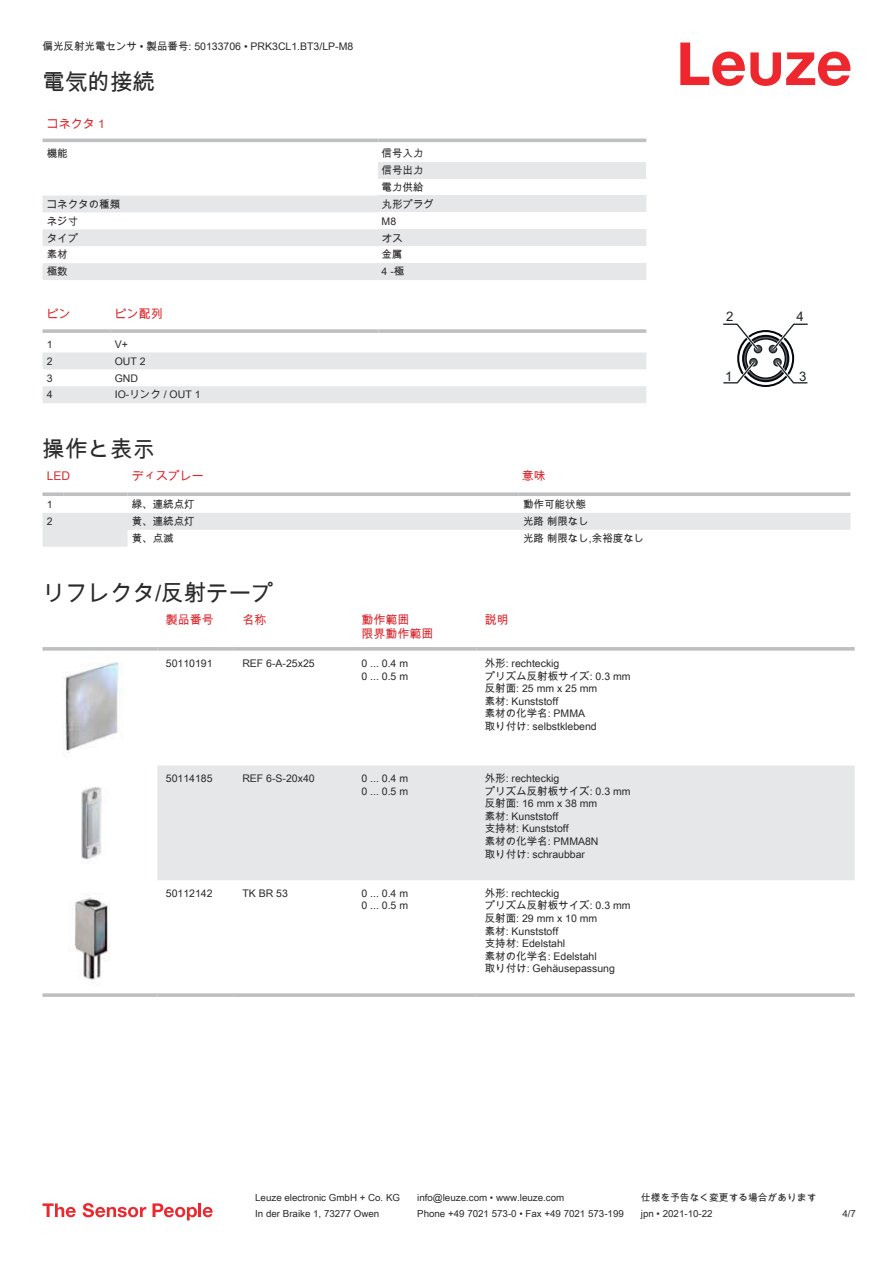
<style>
.page{position:relative;width:893px;height:1263px;background:#fff}
.page>*{position:absolute;margin:0;border:0;box-sizing:border-box;transform-origin:0 0}
.t1{font:22.5px "Arial Unicode MS";color:#2b292a}
.t2{font:13.2px "Arial";color:#1e2328}
.t3{font:12px/14.4px "Arial Unicode MS";color:#db2a30}
.t4{font:10.5px/12.6px "Arial Unicode MS";color:#2b292a}
.t5{font:9.75px "Arial Unicode MS";color:#2b292a}
</style>
<div class="page">
<svg style="left:680px;top:43px;width:170px;height:43px"></svg>
<svg style="left:43px;top:138px;width:603px;height:58px"></svg>
<svg style="left:43px;top:196px;width:335px;height:84px;fill:#e6e7e9"></svg>
<hr style="left:43px;top:139px;width:335px;height:3px;background:#bdbfc1">
<hr style="left:378px;top:139px;width:268px;height:3px;background:#bdbfc1">
<svg style="left:378px;top:145px;width:268px;height:51px"></svg>
<div style="left:378px;top:162px;width:268px;height:17px;background:#e6e7e9"></div>
<div style="left:378px;top:196px;width:268px;height:16px;background:#e6e7e9"></div>
<div style="left:378px;top:229px;width:268px;height:17px;background:#e6e7e9"></div>
<div style="left:378px;top:263px;width:268px;height:17px;background:#e6e7e9"></div>
<svg style="left:43px;top:352px;width:603px;height:51px"></svg>
<svg style="left:43px;top:329px;width:68px;height:4px"></svg>
<svg style="left:111px;top:329px;width:267px;height:4px"></svg>
<svg style="left:378px;top:329px;width:268px;height:4px"></svg>
<svg style="left:43px;top:513px;width:807px;height:34px"></svg>
<svg style="left:43px;top:492px;width:21px;height:4px"></svg>
<svg style="left:64px;top:492px;width:64px;height:4px"></svg>
<svg style="left:128px;top:492px;width:391px;height:4px;background:#c4c6c7"></svg>
<svg style="left:519px;top:492px;width:331px;height:4px"></svg>
<div style="left:157px;top:765px;width:698px;height:115px;background:#e6e7e9"></div>
<svg style="left:43px;top:647px;width:114px;height:4px"></svg>
<svg style="left:157px;top:647px;width:77px;height:4px"></svg>
<svg style="left:234px;top:647px;width:119px;height:4px"></svg>
<svg style="left:353px;top:647px;width:123px;height:4px"></svg>
<svg style="left:476px;top:647px;width:379px;height:4px;background:#c3c5c7"></svg>
<svg style="left:43px;top:993px;width:114px;height:4px"></svg>
<svg style="left:157px;top:993px;width:77px;height:4px"></svg>
<svg style="left:234px;top:993px;width:119px;height:4px"></svg>
<svg style="left:353px;top:993px;width:123px;height:4px"></svg>
<svg style="left:476px;top:993px;width:379px;height:4px;background:#c3c5c7"></svg>
<img style="left:63px;top:661px;width:60px;height:92px">
<img style="left:81px;top:787px;width:21px;height:76px">
<img style="left:75px;top:897px;width:35px;height:83px">
<svg style="left:723px;top:323px;width:85px;height:64px"></svg>
<svg style="left:43px;top:1203px;width:33px;height:14px"></svg>
<svg style="left:83px;top:1203px;width:63px;height:14px"></svg>
<svg style="left:153px;top:1203px;width:44px;height:17px"></svg>
<hr style="left:198px;top:1203px;width:3px;height:14px;background:#ed272d">
<svg style="left:203px;top:1207px;width:10px;height:10px"></svg>
<p class="t4" style="left:43px;top:40px;width:312px">偏光反射光電センサ • 製品番号: 50133706 • PRK3CL1.BT3/LP-M8</p>
<h1 class="t1" style="left:43px;top:66px;width:114px">電気的接続</h1>
<p class="t3" style="left:47px;top:116px;width:60px">コネクタ 1</p>
<p class="t4" style="left:47px;top:147px;width:22px">機能</p>
<p class="t4" style="left:382px;top:145px;width:43px;line-height:17px;text-align:justify">信号入力信号出力電力供給</p>
<p class="t4" style="left:47px;top:197px;width:75px">コネクタの種類</p>
<p class="t4" style="left:382px;top:197px;width:54px">丸形プラグ</p>
<p class="t4" style="left:47px;top:214px;width:33px">ネジ寸</p>
<p class="t4" style="left:382px;top:214px;width:16px">M8</p>
<p class="t4" style="left:47px;top:231px;width:33px">タイプ</p>
<p class="t4" style="left:382px;top:231px;width:22px">オス</p>
<p class="t4" style="left:47px;top:248px;width:22px">素材</p>
<p class="t4" style="left:382px;top:248px;width:22px">金属</p>
<p class="t4" style="left:47px;top:265px;width:22px">極数</p>
<p class="t4" style="left:382px;top:265px;width:24px">4 -極</p>
<p class="t3" style="left:47px;top:307px;width:25px">ピン</p>
<p class="t3" style="left:115px;top:307px;width:49px">ピン配列</p>
<p class="t4" style="left:47px;top:338px;width:7px">1</p>
<p class="t4" style="left:115px;top:338px;width:15px">V+</p>
<p class="t4" style="left:47px;top:354px;width:7px">2</p>
<p class="t4" style="left:115px;top:354px;width:32px">OUT 2</p>
<p class="t4" style="left:47px;top:371px;width:7px">3</p>
<p class="t4" style="left:115px;top:371px;width:25px">GND</p>
<p class="t4" style="left:47px;top:388px;width:7px">4</p>
<p class="t4" style="left:115px;top:388px;width:87px">IO-リンク / OUT 1</p>
<h1 class="t1" style="left:43px;top:433px;width:114px">操作と表示</h1>
<p class="t3" style="left:47px;top:469px;width:25px">LED</p>
<p class="t3" style="left:132px;top:469px;width:73px">ディスプレー</p>
<p class="t3" style="left:522px;top:469px;width:25px">意味</p>
<p class="t4" style="left:47px;top:498px;width:7px">1</p>
<p class="t4" style="left:132px;top:498px;width:64px">緑、連続点灯</p>
<p class="t4" style="left:523px;top:498px;width:64px">動作可能状態</p>
<p class="t4" style="left:47px;top:515px;width:7px">2</p>
<p class="t4" style="left:132px;top:515px;width:64px">黄、連続点灯</p>
<p class="t4" style="left:523px;top:515px;width:67px">光路 制限なし</p>
<p class="t4" style="left:132px;top:532px;width:43px">黄、点滅</p>
<p class="t4" style="left:523px;top:532px;width:123px">光路 制限なし,余裕度なし</p>
<h1 class="t1" style="left:43px;top:576px;width:233px">リフレクタ/反射テープ</h1>
<p class="t3" style="left:166px;top:612px;width:49px">製品番号</p>
<p class="t3" style="left:242px;top:612px;width:25px">名称</p>
<p class="t3" style="left:361px;top:612px;width:74px">動作範囲<br>限界動作範囲</p>
<p class="t3" style="left:485px;top:612px;width:25px">説明</p>
<p class="t4" style="left:166px;top:657px;width:48px">50110191</p>
<p class="t4" style="left:242px;top:657px;width:74px">REF 6-A-25x25</p>
<p class="t4" style="left:361px;top:657px;width:48px">0 ... 0.4 m<br>0 ... 0.5 m</p>
<p class="t4" style="left:485px;top:657px;width:147px">外形: rechteckig<br>プリズム反射板サイズ: 0.3 mm反射面: 25 mm x 25 mm<br>素材: Kunststoff<br>素材の化学名: PMMA<br>取り付け: selbstklebend</p>
<p class="t4" style="left:166px;top:772px;width:48px">50114185</p>
<p class="t4" style="left:242px;top:772px;width:74px">REF 6-S-20x40</p>
<p class="t4" style="left:361px;top:772px;width:48px">0 ... 0.4 m<br>0 ... 0.5 m</p>
<p class="t4" style="left:485px;top:772px;width:147px">外形: rechteckig<br>プリズム反射板サイズ: 0.3 mm反射面: 16 mm x 38 mm<br>素材: Kunststoff<br>支持材: Kunststoff<br>素材の化学名: PMMA8N<br>取り付け: schraubbar</p>
<p class="t4" style="left:166px;top:886px;width:48px">50112142</p>
<p class="t4" style="left:242px;top:886px;width:47px">TK BR 53</p>
<p class="t4" style="left:361px;top:886px;width:48px">0 ... 0.4 m<br>0 ... 0.5 m</p>
<p class="t4" style="left:485px;top:886px;width:147px">外形: rechteckig<br>プリズム反射板サイズ: 0.3 mm反射面: 29 mm x 10 mm<br>素材: Kunststoff<br>支持材: Edelstahl<br>素材の化学名: Edelstahl<br>取り付け: Gehäusepassung</p>
<p class="t2" style="left:726px;top:309px;width:9px">2</p>
<p class="t2" style="left:796px;top:309px;width:9px">4</p>
<p class="t2" style="left:725px;top:368px;width:9px">1</p>
<p class="t2" style="left:799px;top:368px;width:9px">3</p>
<p class="t5" style="left:255px;top:1191px;width:146px">Leuze electronic GmbH + Co. KG</p>
<p class="t5" style="left:417px;top:1191px;width:149px">info@leuze.com • www.leuze.com</p>
<p class="t5" style="left:641px;top:1191px;width:177px">仕様を予告なく変更する場合があります</p>
<p class="t5" style="left:255px;top:1206px;width:126px">In der Braike 1, 73277 Owen</p>
<p class="t5" style="left:417px;top:1206px;width:208px">Phone +49 7021 573-0 • Fax +49 7021 573-199</p>
<p class="t5" style="left:641px;top:1206px;width:73px">jpn • 2021-10-22</p>
<p class="t5" style="left:842px;top:1206px;width:15px">4 /7</p>
</div>
